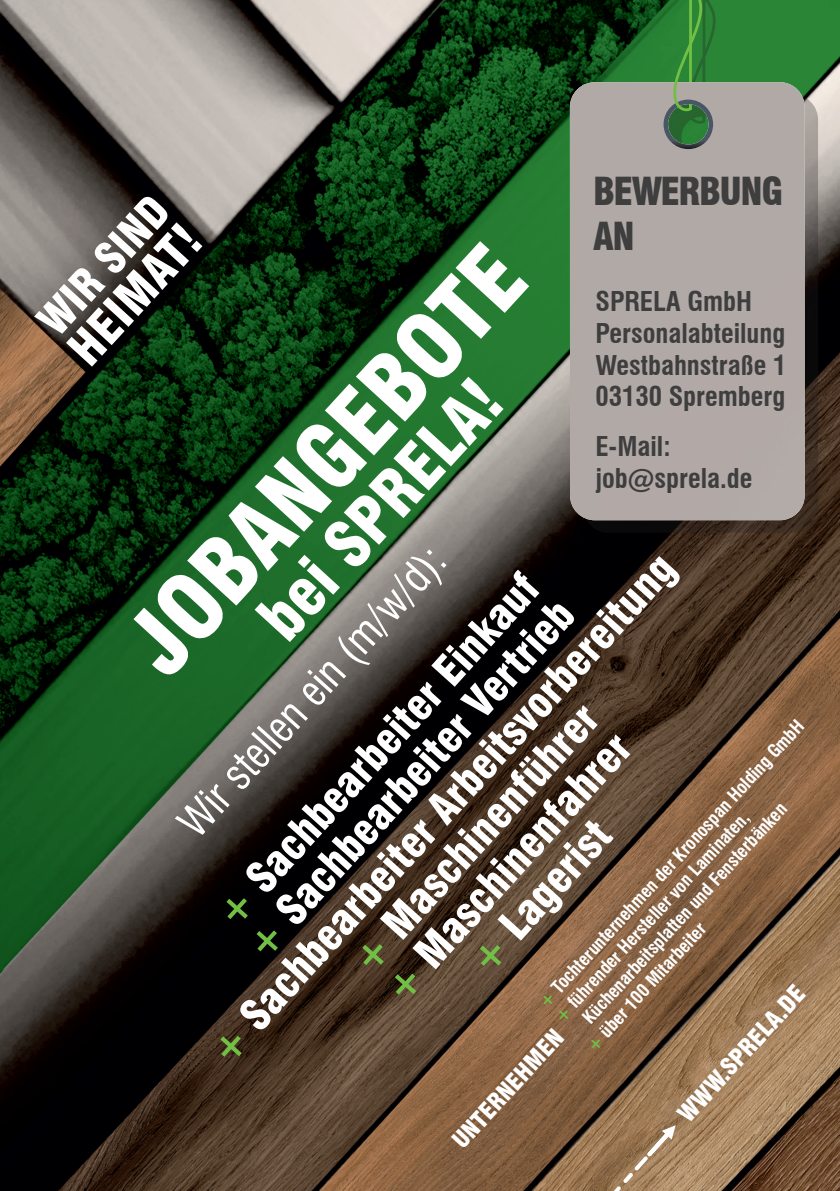
<style>
.page{position:relative;width:840px;height:1191px;background:#fff}
.page>*{position:absolute;margin:0;border:0;box-sizing:border-box;transform-origin:0 0}
.t1{font:900 condensed 88.6px "Swiss 721 BT";color:#fff}
.t2{font:900 condensed 63.6px "Swiss 721 BT";color:#fff}
.t3{font:900 condensed 46.8px "Swiss 721 BT";color:#fff}
.t4{font:900 condensed 43px "Swiss 721 BT";color:#fff}
.t5{font:900 condensed 42px/43.8px "Swiss 721 BT";color:#fff;text-align:center}
.t6{font:condensed 42px/87.6px "Swiss 721 BT";color:#fff;text-align:center}
.t7{font:900 condensed 37.8px/45.2px "Swiss 721 BT";letter-spacing:-.04em;color:#3e3e3f}
.t8{font:700 condensed 26.6px/32px "Swiss 721 BT";color:#3e3e3f}
.t9{font:900 condensed 24.2px "Swiss 721 BT";color:#fff}
.t10{font:900 condensed 23.6px "Swiss 721 BT";color:#fff}
.t11{font:700 condensed 18px "Swiss 721 BT";color:#fff}
.s1{font-weight:700;color:#71bf44}
.s2{font-weight:900}
.s3{color:#71bf44}
</style>
<div class="page">
<img style="left:0;top:0;width:839px;height:1191px">
<svg style="left:583px;top:0;width:234px;height:533px;background:#2d5b2f"></svg>
<div style="left:569px;top:82px;width:235px;height:438px;background:#b1a9a5"></div>
<svg style="left:663px;top:0;width:49px;height:149px;background:#49864d"></svg>
<svg style="left:612px;top:1125px;width:63px;height:66px;background:#a68665"></svg>
<h3 class="t7" style="left:593px;top:172px;width:191px">BEWERBUNG<br>AN</h3>
<h3 class="t8" style="left:595px;top:288px;width:192px">SPRELA GmbH<br>Personalabteilung<br>Westbahnstraße 1<br>03130 Spremberg</h3>
<h3 class="t4" style="left:34px;top:317px;width:171px;rotate:-48deg">WIR SIND</h3>
<h3 class="t3" style="left:64px;top:345px;width:171px;rotate:-48deg">HEIMAT!</h3>
<h1 class="t1" style="left:119px;top:636px;width:540px;rotate:-48deg">JOBANGEBOTE</h1>
<h2 class="t2" style="left:252px;top:613px;width:326px;rotate:-48deg">bei SPRELA!</h2>
<h3 class="t8" style="left:595px;top:433px;width:158px">E-Mail: job@sprela.de</h3>
<h3 class="t6" style="left:129px;top:835px;width:459px;rotate:-48deg">Wir stellen ein (m/w/d):<br><span class="s1">+</span> <span class="s2">Sachbearbeiter Einkauf</span></h3>
<h3 class="t5" style="left:172px;top:1016px;width:672px;rotate:-48deg"><span class="s1">+</span> Sachbearbeiter Vertrieb<br><span class="s1">+</span> Sachbearbeiter Arbeitsvorbereitung <span class="s1">+</span> Maschinenführer<br><span class="s1">+</span> Maschinenfahrer<br><span class="s1">+</span> Lagerist</h3>
<p class="t11" style="left:537px;top:1001px;width:384px;rotate:-48deg"><span class="s3">+</span> Tochterunternehmen der Kronospan Holding GmbH</p>
<p class="t11" style="left:581px;top:1016px;width:293px;rotate:-48deg">Küchenarbeitsplatten und Fensterbänken</p>
<p class="t11" style="left:553px;top:1015px;width:279px;rotate:-48deg"><span class="s3">+</span> führender Hersteller von Laminaten,</p>
<p class="t11" style="left:585px;top:1044px;width:169px;rotate:-48deg"><span class="s3">+</span> über 100 Mitarbeiter</p>
<h3 class="t9" style="left:675px;top:1112px;width:176px;rotate:-48deg">WWW.SPRELA.DE</h3>
<h3 class="t10" style="left:450px;top:1138px;width:153px;rotate:-48deg">UNTERNEHMEN</h3>
</div>
